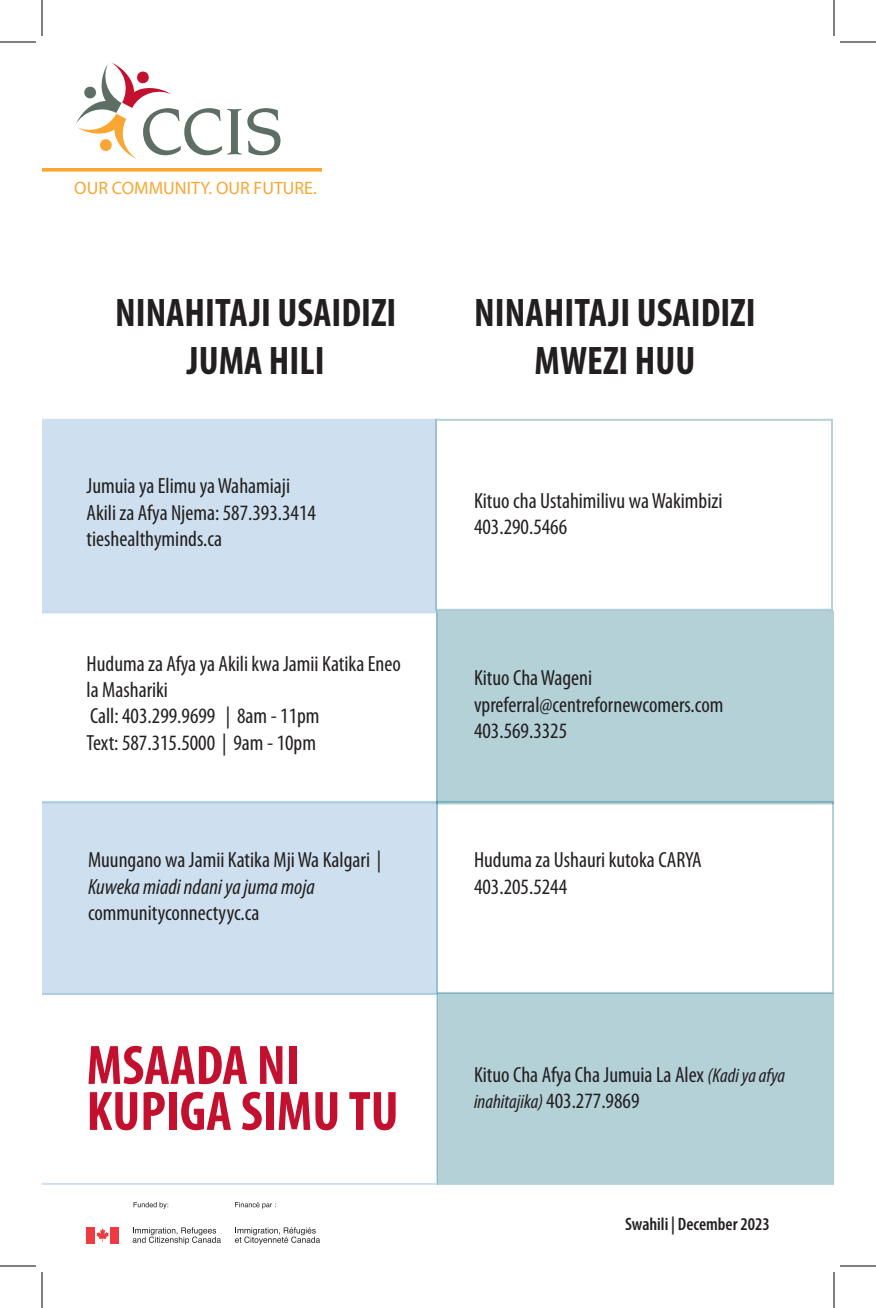
<style>
.page{position:relative;width:876px;height:1308px;background:#fff}
.page>*{position:absolute;margin:0;border:0;box-sizing:border-box;transform-origin:0 0}
.t1{font:700 condensed 56px/46px "Myriad Pro";color:#c3102f}
.t2{font:700 condensed 40px/48px "Myriad Pro";color:#231f20;text-align:center}
.t3{font:condensed 22px/26.4px "Myriad Pro";color:#231f20}
.t4{font:italic condensed 20px "Myriad Pro";color:#231f20}
.t5{font:18px "Myriad Pro";color:#faa633}
.t6{font:600 condensed 18px "Myriad Pro";color:#231f20}
.s1{font-style:italic}
.s2{font-style:italic;font-size:20px}
.s3{font-style:normal;font-size:22px}
</style>
<div class="page">
<svg style="left:42px;top:995px;width:395px;height:190px"></svg>
<svg style="left:42px;top:612px;width:394px;height:2px"></svg>
<div style="left:42px;top:801px;width:396px;height:194px;background:#cee0ef"></div>
<div style="left:436px;top:610px;width:398px;height:194px;background:#b3d1d7"></div>
<div style="left:42px;top:419px;width:395px;height:193px;background:#cee0ef"></div>
<svg style="left:76px;top:62px;width:205px;height:98px"></svg>
<svg style="left:42px;top:168px;width:280px;height:4px"></svg>
<div style="left:437px;top:993px;width:397px;height:192px;background:#b3d1d7"></div>
<div style="left:87px;top:1227px;width:8px;height:16px;background:#ee3a41"></div>
<svg style="left:96px;top:1228px;width:13px;height:14px"></svg>
<div style="left:111px;top:1227px;width:8px;height:16px;background:#ee3a41"></div>
<svg style="left:133px;top:1227px;width:88px;height:17px"></svg>
<svg style="left:235px;top:1227px;width:85px;height:18px"></svg>
<svg style="left:134px;top:1202px;width:35px;height:7px"></svg>
<svg style="left:235px;top:1202px;width:41px;height:7px"></svg>
<hr style="left:0;top:42px;width:36px;height:1px;background:#000">
<hr style="left:840px;top:42px;width:36px;height:1px;background:#000">
<hr style="left:0;top:1266px;width:36px;height:1px;background:#000">
<hr style="left:840px;top:1266px;width:36px;height:1px;background:#000">
<hr style="left:42px;top:0;width:1px;height:36px;background:#000">
<hr style="left:42px;top:1272px;width:1px;height:36px;background:#000">
<hr style="left:834px;top:0;width:1px;height:36px;background:#000">
<hr style="left:834px;top:1272px;width:1px;height:36px;background:#000">
<p class="t5" style="left:74px;top:178px;width:244px">OUR COMMUNITY. OUR FUTURE.</p>
<p class="t2" style="left:115px;top:289px;width:283px">NINAHITAJI USAIDIZI<br>JUMA HILI</p>
<p class="t3" style="left:87px;top:473px;width:205px">Jumuia ya Elimu ya Wahamiaji</p>
<p class="t3" style="left:87px;top:499px;width:231px">Akili za Afya Njema: 587.393.3414</p>
<p class="t3" style="left:87px;top:526px;width:137px">tieshealthyminds.ca</p>
<p class="t3" style="left:87px;top:650px;width:316px">Huduma za Afya ya Akili kwa Jamii Katika Eneo la Mashariki</p>
<p class="t3" style="left:90px;top:703px;width:231px">Call: 403.299.9699 | 8am - 11pm</p>
<p class="t3" style="left:87px;top:730px;width:231px">Text: 587.315.5000 | 9am - 10pm</p>
<p class="t3" style="left:88px;top:847px;width:295px">Muungano wa Jamii Katika Mji Wa Kalgari |<br><span class="s1">Kuweka miadi ndani ya juma moja</span></p>
<p class="t3" style="left:88px;top:900px;width:173px">communityconnectyyc.ca</p>
<p class="t1" style="left:87px;top:1043px;width:314px">MSAADA NI<br>KUPIGA SIMU TU</p>
<p class="t2" style="left:474px;top:289px;width:283px">NINAHITAJI USAIDIZI<br>MWEZI HUU</p>
<p class="t3" style="left:474px;top:488px;width:250px">Kituo cha Ustahimilivu wa Wakimbizi<br>403.290.5466</p>
<p class="t3" style="left:474px;top:665px;width:120px">Kituo Cha Wageni</p>
<p class="t3" style="left:474px;top:692px;width:251px">vpreferral@centrefornewcomers.com</p>
<p class="t3" style="left:474px;top:718px;width:95px">403.569.3325</p>
<p class="t3" style="left:474px;top:847px;width:229px">Huduma za Ushauri kutoka CARYA</p>
<p class="t3" style="left:474px;top:874px;width:95px">403.205.5244</p>
<p class="t3" style="left:474px;top:1062px;width:313px">Kituo Cha Afya Cha Jumuia La Alex <span class="s2">(Kadi ya afya</span></p>
<p class="t4" style="left:474px;top:1091px;width:167px">inahitajika) <span class="s3">403.277.9869</span></p>
<p class="t6" style="left:625px;top:1215px;width:146px">Swahili | December 2023</p>
</div>
